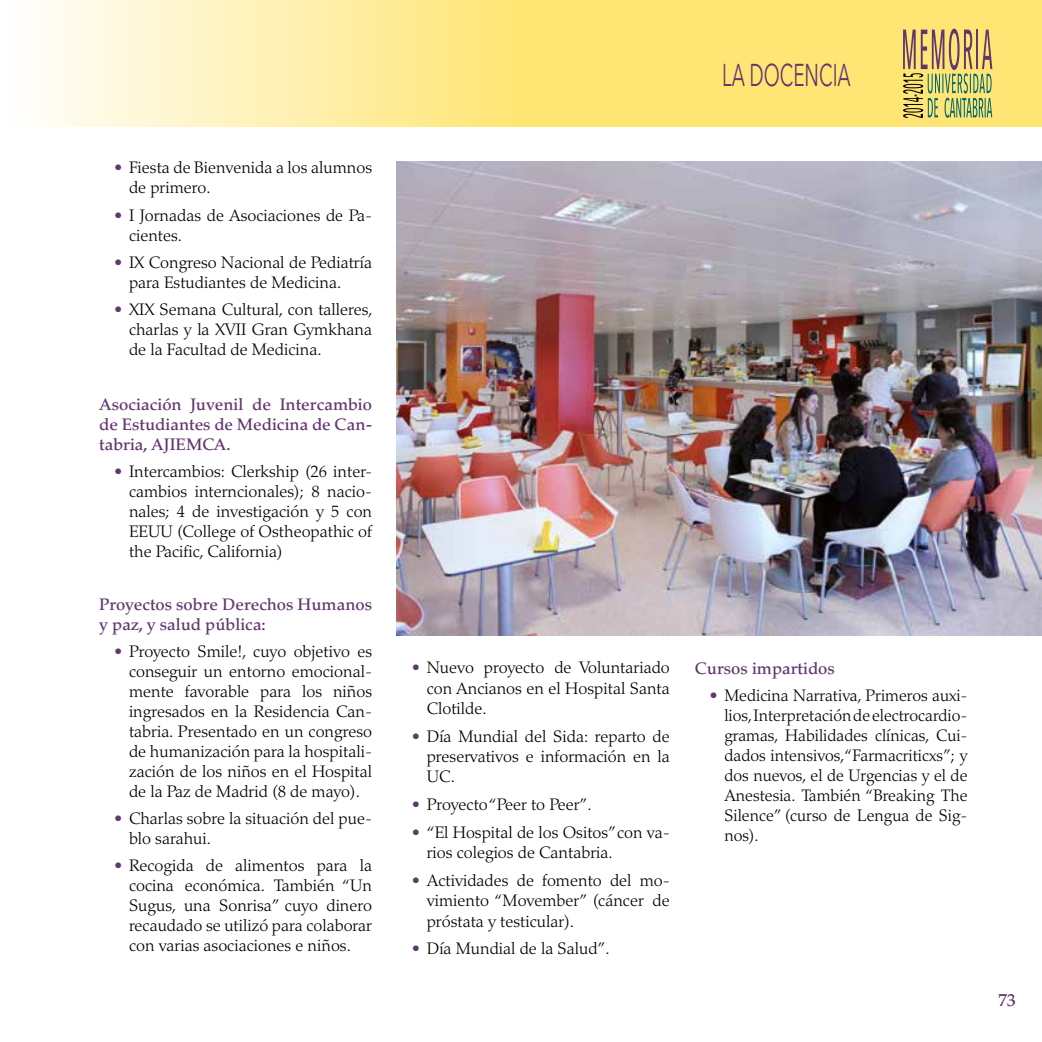
<style>
.page{position:relative;width:1042px;height:1042px;background:#fff}
.page>*{position:absolute;margin:0;border:0;box-sizing:border-box;transform-origin:0 0}
.t1{font:31.5px "Avenir Next";color:#62366e;scale:.6 1}
.t2{font:500 17.5px "Palatino";color:#62366e}
.t3{font:300 16.62px/19.9px "Palatino";color:#000;text-align:justify}
.t4{font:500 16.62px/19.9px "Palatino";color:#62366e;text-align:justify}
.s1{color:#62366e}
</style>
<div class="page">
<svg style="left:40px;top:0;width:1002px;height:127px;background:#feeb94"></svg>
<svg style="left:903px;top:29px;width:89px;height:89px;background:#bfb26e"></svg>
<img style="left:396px;top:161px;width:646px;height:474px">
<p class="t3" style="left:129px;top:158px;width:245px;text-indent:-15px"><span class="s1">•</span> Fiesta de Bienvenida a los alumnos de primero.</p>
<p class="t3" style="left:129px;top:205px;width:245px;text-indent:-15px"><span class="s1">•</span> I Jornadas de Asociaciones de Pa&shy;cientes.</p>
<p class="t3" style="left:129px;top:253px;width:245px;text-indent:-15px"><span class="s1">•</span> IX Congreso Nacional de Pediatría para Estudiantes de Medicina.</p>
<p class="t3" style="left:129px;top:300px;width:245px;text-indent:-15px"><span class="s1">•</span> XIX Semana Cultural, con talleres, charlas y la XVII Gran Gymkhana de la Facultad de Medicina.</p>
<p class="t4" style="left:99px;top:395px;width:274px">Asociación Juvenil de Intercambio de Estudiantes de Medicina de Can&shy;tabria, AJIEMCA.</p>
<p class="t3" style="left:129px;top:462px;width:245px;text-indent:-15px"><span class="s1">•</span> Intercambios: Clerkship (26 inter&shy;cambios interncionales); 8 nacio&shy;nales; 4 de investigación y 5 con EEUU (College of Ostheopathic of the Pacific, California)</p>
<p class="t4" style="left:99px;top:594px;width:274px">Proyectos sobre Derechos Humanos y paz, y salud pública:</p>
<p class="t3" style="left:129px;top:641px;width:245px;text-indent:-15px"><span class="s1">•</span> Proyecto Smile!, cuyo objetivo es conseguir un entorno emocional&shy;mente favorable para los niños ingresados en la Residencia Can&shy;tabria. Presentado en un congreso de humanización para la hospitali&shy;zación de los niños en el Hospital de la Paz de Madrid (8 de mayo).</p>
<p class="t3" style="left:129px;top:808px;width:245px;text-indent:-15px"><span class="s1">•</span> Charlas sobre la situación del pue&shy;blo sarahui.</p>
<p class="t3" style="left:129px;top:856px;width:245px;text-indent:-15px"><span class="s1">•</span> Recogida de alimentos para la cocina económica. También “Un Sugus, una Sonrisa” cuyo dinero recaudado se utilizó para colaborar con varias asociaciones e niños.</p>
<h1 class="t1" style="left:722px;top:48px;width:216px">LA DOCENCIA</h1>
<p class="t3" style="left:427px;top:658px;width:245px;text-indent:-15px"><span class="s1">•</span> Nuevo proyecto de Voluntariado con Ancianos en el Hospital Santa Clotilde.</p>
<p class="t3" style="left:427px;top:726px;width:245px;text-indent:-15px"><span class="s1">•</span> Día Mundial del Sida: reparto de preservativos e información en la UC.</p>
<p class="t3" style="left:412px;top:795px;width:181px"><span class="s1">•</span> Proyecto “Peer to Peer”.</p>
<p class="t3" style="left:427px;top:822px;width:245px;text-indent:-15px"><span class="s1">•</span> “El Hospital de los Ositos”con va&shy;rios colegios de Cantabria.</p>
<p class="t3" style="left:427px;top:870px;width:245px;text-indent:-15px"><span class="s1">•</span> Actividades de fomento del mo&shy;vimiento “Movember” (cáncer de próstata y testicular).</p>
<p class="t3" style="left:412px;top:939px;width:199px"><span class="s1">•</span> Día Mundial de la Salud”.</p>
<p class="t4" style="left:694px;top:658px;width:142px">Cursos impartidos</p>
<p class="t3" style="left:724px;top:686px;width:245px;text-indent:-15px"><span class="s1">•</span> Medicina Narrativa, Primeros auxi&shy;lios, Interpretación de electrocardio&shy;gramas, Habilidades clínicas, Cui&shy;dados intensivos,“Farmacriticxs”; y dos nuevos, el de Urgencias y el de Anestesia. También “Breaking The Silence” (curso de Lengua de Sig&shy;nos).</p>
<p class="t2" style="left:998px;top:989px;width:19px">73</p>
</div>
